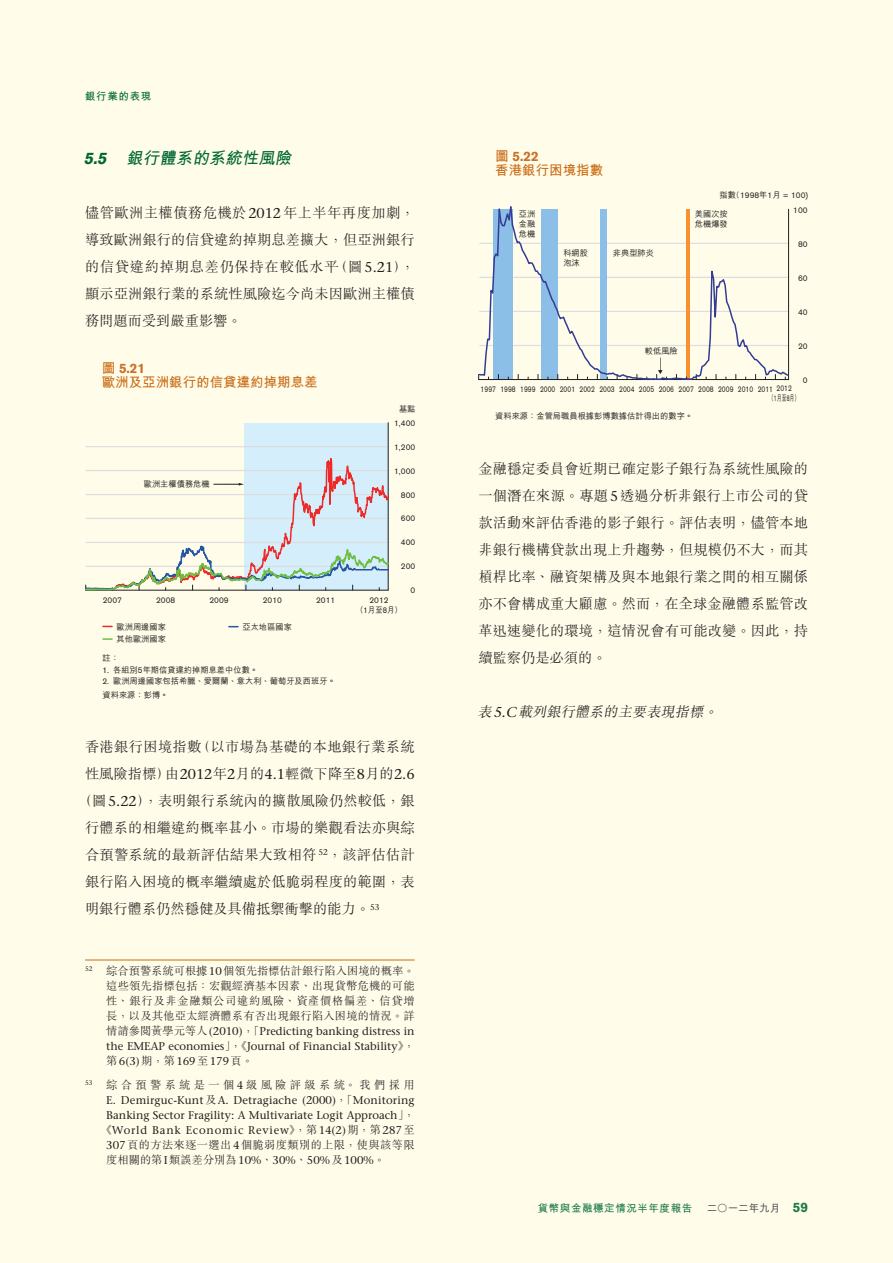
<style>
.page{position:relative;width:893px;height:1263px;background:#fffde9}
.page>*{position:absolute;margin:0;border:0;box-sizing:border-box;transform-origin:0 0}
.t1{font:italic 16.5px "M Hei HK Bold B5 pc H";color:#006734}
.t2{font:14.25px/27px "M Sung HK Light B5 pc H";letter-spacing:.005em;color:#231f20;text-align:justify}
.t3{font:14.25px "M Sung HK Light B5 pc H";letter-spacing:.025em;color:#231f20}
.t4{font:italic 14.25px "M Sung HK Light B5 pc H";color:#231f20}
.t5{font:13.5px "M Hei HK Bold B5 pc H";color:#ca6c17}
.t6{font:700 13.5px "Akzidenz Grotesk BQ";color:#ca712c}
.t7{font:500 11.25px/15px "Stone Serif Std";color:#231f20;text-align:justify}
.t8{font:11.25px/15px "M Sung HK Light B5 pc H";letter-spacing:.035em;color:#231f20;text-align:justify}
.t9{font:11.25px "M Sung HK Light B5 pc H";letter-spacing:.3em;color:#231f20}
.t10{font:10.5px "M Hei HK Bold B5 pc H";letter-spacing:.055em;color:#1e7a4d}
.t11{font:10.5px "M Hei HK Bold B5 pc H";color:#57585a}
.t12{font:10.5px "M Hei HK Bold B5 pc H";letter-spacing:.065em;color:#006734}
.t13{font:8.25px/9.9px "M Hei HK Medium B5 pc H";color:#231f20}
.t14{font:8.25px "Akzidenz Grotesk BQ";color:#231f20}
.t15{font:8.25px "Akzidenz Grotesk BQ";color:#231f20;scale:.8 1}
.t16{font:8.25px "M Hei HK Medium B5 pc H";color:#231f20;scale:.9 1}
.t17{font:8.25px "M Hei HK Medium B5 pc H";color:#231f20;scale:.6 1}
.s1{font-family:"Akzidenz Grotesk BQ";font-weight:700}
.s2{font-family:"Stone Serif Std";font-weight:500}
.s3{font-family:"M Hei HK Bold B5 pc H";font-weight:400;color:#ca6c17}
.s4{font-family:"Akzidenz Grotesk BQ"}
.s5{font-family:"M Sung HK Light B5 pc H";font-weight:400}
.s6{font-family:"M Hei HK Medium B5 pc H"}
.s7{font-family:"Akzidenz Grotesk BQ";font-weight:700;font-size:13.5px;color:#1e7a4d}
</style>
<div class="page">
<svg style="left:103px;top:638px;width:9px;height:2px"></svg>
<div style="left:244px;top:423px;width:144px;height:167px;background:#d4effb"></div>
<hr style="left:86px;top:518px;width:302px;height:1px;background:#dcdddf">
<hr style="left:86px;top:494px;width:302px;height:1px;background:#dcdddf">
<hr style="left:86px;top:470px;width:302px;height:1px;background:#dcdddf">
<hr style="left:86px;top:446px;width:302px;height:1px;background:#dcdddf">
<hr style="left:388px;top:423px;width:1px;height:167px;background:#231f20">
<svg style="left:209px;top:353px;width:167px;height:338px"></svg>
<svg style="left:372px;top:475px;width:18px;height:39px"></svg>
<svg style="left:85px;top:524px;width:305px;height:77px"></svg>
<svg style="left:478px;top:205px;width:312px;height:176px"></svg>
<hr style="left:85px;top:960px;width:330px;height:1px;background:#ca6c17">
<p class="t12" style="left:85px;top:92px;width:68px">銀行業的表現</p>
<p class="t1" style="left:84px;top:151px;width:212px"><span class="s1">5.5</span> 銀行體系的系統性風險</p>
<p class="t2" style="left:85px;top:201px;width:331px">儘管歐洲主權債務危機於<span class="s2">2012</span>年上半年再度加劇，導致歐洲銀行的信貸違約掉期息差擴大，但亞洲銀行的信貸違約掉期息差仍保持在較低水平（圖<span class="s2">5.21</span>），顯示亞洲銀行業的系統性風險迄今尚未因歐洲主權債務問題而受到嚴重影響。</p>
<p class="t6" style="left:102px;top:360px;width:45px"><span class="s3">圖</span> 5.21</p>
<p class="t5" style="left:102px;top:377px;width:217px">歐洲及亞洲銀行的信貸違約掉期息差</p>
<p class="t13" style="left:144px;top:480px;width:68px">歐洲主權債務危機</p>
<p class="t13" style="left:399px;top:405px;width:18px">基點</p>
<p class="t14" style="left:394px;top:419px;width:23px">1,400</p>
<p class="t14" style="left:394px;top:442px;width:23px">1,200</p>
<p class="t14" style="left:394px;top:466px;width:23px">1,000</p>
<p class="t14" style="left:401px;top:490px;width:16px">800</p>
<p class="t14" style="left:401px;top:514px;width:16px">600</p>
<p class="t14" style="left:401px;top:537px;width:16px">400</p>
<p class="t14" style="left:401px;top:561px;width:16px">200</p>
<p class="t14" style="left:410px;top:585px;width:6px">0</p>
<p class="t14" style="left:263px;top:595px;width:21px">2010</p>
<p class="t14" style="left:316px;top:595px;width:21px">2011</p>
<p class="t14" style="left:103px;top:595px;width:21px">2007</p>
<p class="t14" style="left:156px;top:595px;width:21px">2008</p>
<p class="t14" style="left:209px;top:595px;width:21px">2009</p>
<p class="t14" style="left:369px;top:595px;width:21px">2012</p>
<p class="t16" style="left:356px;top:606px;width:52px">（<span class="s4">1</span>月至<span class="s4">8</span>月）</p>
<p class="t13" style="left:117px;top:623px;width:51px">歐洲周邊國家</p>
<p class="t13" style="left:242px;top:623px;width:51px">亞太地區國家</p>
<p class="t13" style="left:117px;top:635px;width:51px">其他歐洲國家</p>
<p class="t13" style="left:102px;top:654px;width:18px">註：</p>
<p class="t13" style="left:102px;top:665px;width:157px"><span class="s4">1.</span> 各組別<span class="s4">5</span>年期信貸違約掉期息差中位數。</p>
<p class="t13" style="left:102px;top:675px;width:235px;line-height:14.2px"><span class="s4">2.</span> 歐洲周邊國家包括希臘、愛爾蘭、意大利、葡萄牙及西班牙。資料來源：彭博。</p>
<p class="t3" style="left:85px;top:741px;width:331px">香港銀行困境指數（以市場為基礎的本地銀行業系統</p>
<p class="t2" style="left:85px;top:762px;width:331px">性風險指標）由<span class="s2">2012</span>年<span class="s2">2</span>月的<span class="s2">4.1</span>輕微下降至<span class="s2">8</span>月的<span class="s2">2.6</span></p>
<p class="t2" style="left:78px;top:789px;width:338px">（圖<span class="s2">5.22</span>），表明銀行系統內的擴散風險仍然較低，銀</p>
<p class="t2" style="left:85px;top:816px;width:331px">行體系的相繼違約概率甚小。市場的樂觀看法亦與綜</p>
<p class="t2" style="left:85px;top:843px;width:331px">合預警系統的最新評估結果大致相符 <sup>52</sup>，該評估估計</p>
<p class="t2" style="left:85px;top:870px;width:331px">銀行陷入困境的概率繼續處於低脆弱程度的範圍，表</p>
<p class="t2" style="left:85px;top:897px;width:296px">明銀行體系仍然穩健及具備抵禦衝擊的能力。<sup>53</sup></p>
<p class="t8" style="left:106px;top:965px;width:310px;text-indent:-21px"><sup>52</sup> 綜合預警系統可根據<span class="s2">10</span>個領先指標估計銀行陷入困境的概率。這些領先指標包括：宏觀經濟基本因素、出現貨幣危機的可能性、銀行及非金融類公司違約風險、資產價格偏差、信貸增長，以及其他亞太經濟體系有否出現銀行陷入困境的情況。詳</p>
<p class="t7" style="left:106px;top:1024px;width:310px"><span class="s5">情請參閱黃學元等人</span>(2010)<span class="s5">，「</span>Predicting banking distress in the EMEAP economies<span class="s5">」，《</span>Journal of Financial Stability<span class="s5">》，第</span>6(3)<span class="s5">期，第</span>169<span class="s5">至</span>179<span class="s5">頁。</span></p>
<p class="t9" style="left:85px;top:1080px;width:331px"><sup>53</sup> 綜合預警系統是一個<span class="s2">4</span>級風險評級系統。我們採用</p>
<p class="t7" style="left:101px;top:1093px;width:315px;text-align:center">E. Demirguc-Kunt<span class="s5">及</span>A. Detragiache (2000)<span class="s5">，「</span>Monitoring<br>Banking Sector Fragility: A Multivariate Logit Approach<span class="s5">」，《</span>World Bank Economic Review<span class="s5">》，第</span>14(2)<span class="s5">期，第</span>287<span class="s5">至</span></p>
<p class="t8" style="left:106px;top:1138px;width:310px"><span class="s2">307</span>頁的方法來逐一選出<span class="s2">4</span>個脆弱度類別的上限，使與該等限度相關的第<span class="s2">I</span>類誤差分別為<span class="s2">10%</span>、<span class="s2">30%</span>、<span class="s2">50%</span>及<span class="s2">100%</span>。</p>
<p class="t6" style="left:495px;top:148px;width:45px"><span class="s3">圖</span> 5.22</p>
<p class="t5" style="left:495px;top:165px;width:109px">香港銀行困境指數</p>
<p class="t13" style="left:519px;top:210px;width:18px;text-align:justify">亞洲金融危機</p>
<p class="t13" style="left:563px;top:249px;width:26px">科網股泡沫</p>
<p class="t13" style="left:613px;top:249px;width:43px">非典型肺炎</p>
<p class="t13" style="left:645px;top:347px;width:35px">較低風險</p>
<p class="t14" style="left:719px;top:191px;width:90px"><span class="s6">指數(</span>1998<span class="s6">年</span>1<span class="s6">月</span> = 100<span class="s6">)</span></p>
<p class="t13" style="left:695px;top:210px;width:35px">美國次按危機爆發</p>
<p class="t14" style="left:793px;top:205px;width:16px">100</p>
<p class="t14" style="left:798px;top:239px;width:11px">80</p>
<p class="t14" style="left:798px;top:273px;width:11px">60</p>
<p class="t14" style="left:798px;top:307px;width:11px">40</p>
<p class="t14" style="left:798px;top:341px;width:11px">20</p>
<p class="t14" style="left:803px;top:375px;width:6px">0</p>
<p class="t15" style="left:481px;top:384px;width:391px">1997 1998 1999 2000 2001 2002 2003 2004 2005 2006 2007 2008 2009 2010 2011 2012</p>
<p class="t17" style="left:769px;top:395px;width:52px">（<span class="s4">1</span>月至<span class="s4">8</span>月）</p>
<p class="t13" style="left:495px;top:412px;width:200px">資料來源：金管局職員根據彭博數據估計得出的數字。</p>
<p class="t2" style="left:478px;top:457px;width:331px">金融穩定委員會近期已確定影子銀行為系統性風險的一個潛在來源。專題<span class="s2">5</span>透過分析非銀行上市公司的貸款活動來評估香港的影子銀行。評估表明，儘管本地非銀行機構貸款出現上升趨勢，但規模仍不大，而其槓桿比率、融資架構及與本地銀行業之間的相互關係亦不會構成重大顧慮。然而，在全球金融體系監管改革迅速變化的環境，這情況會有可能改變。因此，持續監察仍是必須的。</p>
<p class="t4" style="left:477px;top:706px;width:244px">表<span class="s2">5.C</span>載列銀行體系的主要表現指標。</p>
<p class="t10" style="left:538px;top:1204px;width:156px">貨幣與金融穩定情況半年度報告</p>
<p class="t11" style="left:707px;top:1204px;width:103px">二○一二年九月 <span class="s7">59</span></p>
</div>
